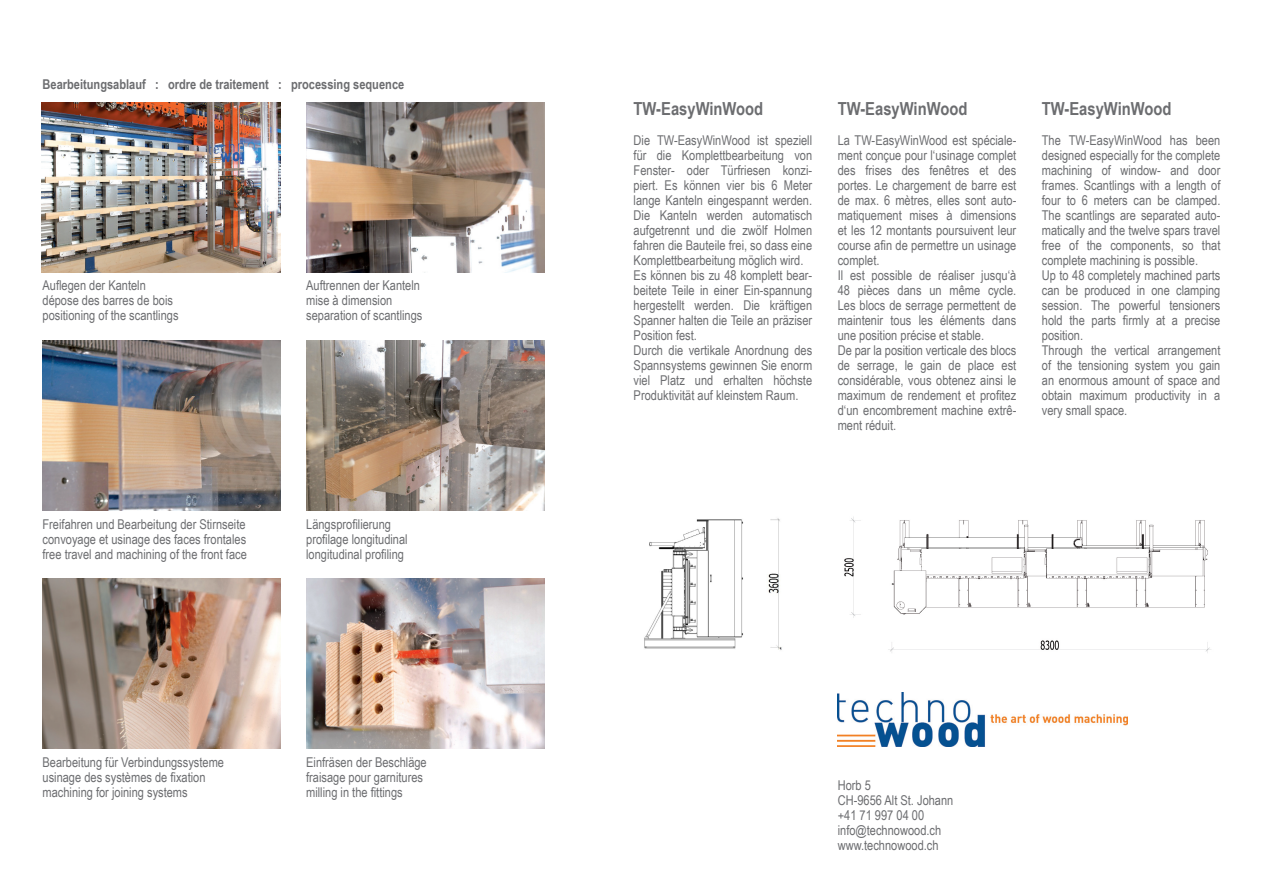
<style>
.page{position:relative;width:1263px;height:893px;background:#fff}
.page>*{position:absolute;margin:0;border:0;box-sizing:border-box;transform-origin:0 0}
.Format_-_9_10_70__li{font:700 18px "Arial Narrow";color:#6c6d70}
.Format_-_9_10_70__bl{font:13.5px/15px "Arial Narrow";color:#6c6d70;text-align:justify}
.Absatzformat_Text{font:13.5px "Arial Narrow";color:#6c6d70}
.Absatzformat_Text-2{font:700 13.5px "Arial Narrow";color:#6c6d70}
</style>
<div class="page">
<img style="left:838px;top:692px;width:290px;height:54px">
<img style="left:844px;top:517px;width:367px;height:136px">
<img style="left:306px;top:340px;width:238px;height:170px">
<img style="left:42px;top:102px;width:238px;height:170px">
<img style="left:306px;top:578px;width:238px;height:170px">
<img style="left:306px;top:102px;width:238px;height:170px">
<img style="left:43px;top:340px;width:238px;height:170px">
<img style="left:43px;top:578px;width:238px;height:170px">
<img style="left:644px;top:518px;width:138px;height:132px">
<p class="Absatzformat_Text-2" style="left:43px;top:74px;width:363px">Bearbeitungsablauf : ordre de traitement : processing sequence</p>
<p class="Absatzformat_Text" style="left:43px;top:276px;width:105px">Auflegen der Kanteln</p>
<p class="Absatzformat_Text" style="left:43px;top:291px;width:132px">dépose des barres de bois</p>
<p class="Absatzformat_Text" style="left:43px;top:306px;width:137px">positioning of the scantlings</p>
<p class="Absatzformat_Text" style="left:306px;top:276px;width:115px">Auftrennen der Kanteln</p>
<p class="Absatzformat_Text" style="left:306px;top:291px;width:88px">mise à dimension</p>
<p class="Absatzformat_Text" style="left:306px;top:306px;width:118px">separation of scantlings</p>
<p class="Absatzformat_Text" style="left:43px;top:514px;width:205px">Freifahren und Bearbeitung der Stirnseite</p>
<p class="Absatzformat_Text" style="left:43px;top:529px;width:205px">convoyage et usinage des faces frontales</p>
<p class="Absatzformat_Text" style="left:43px;top:544px;width:206px">free travel and machining of the front face</p>
<p class="Absatzformat_Text" style="left:306px;top:514px;width:86px">Längsprofilierung</p>
<p class="Absatzformat_Text" style="left:306px;top:529px;width:103px">profilage longitudinal</p>
<p class="Absatzformat_Text" style="left:306px;top:544px;width:99px">longitudinal profiling</p>
<p class="Absatzformat_Text" style="left:43px;top:752px;width:183px">Bearbeitung für Verbindungssysteme</p>
<p class="Absatzformat_Text" style="left:43px;top:767px;width:165px">usinage des systèmes de fixation</p>
<p class="Absatzformat_Text" style="left:43px;top:782px;width:147px">machining for joining systems</p>
<p class="Absatzformat_Text" style="left:306px;top:752px;width:122px">Einfräsen der Beschläge</p>
<p class="Absatzformat_Text" style="left:306px;top:767px;width:118px">fraisage pour garnitures</p>
<p class="Absatzformat_Text" style="left:306px;top:782px;width:98px">milling in the fittings</p>
<p class="Format_-_9_10_70__li" style="left:634px;top:95px;width:131px">TW-EasyWinWood</p>
<p class="Format_-_9_10_70__bl" style="left:634px;top:132px;width:180px">Die TW-EasyWinWood ist speziell für die Komplettbearbeitung von Fenster- oder Türfriesen konzi&shy;piert. Es können vier bis 6 Meter lange Kanteln eingespannt werden.<br>Die Kanteln werden automatisch aufgetrennt und die zwölf Holmen fahren die Bauteile frei, so dass eine Komplettbearbeitung möglich wird.</p>
<p class="Format_-_9_10_70__bl" style="left:634px;top:267px;width:180px">Es können bis zu 48 komplett bear&shy;beitete Teile in einer Ein-spannung hergestellt werden. Die kräftigen Spanner halten die Teile an präziser Position fest.</p>
<p class="Format_-_9_10_70__bl" style="left:634px;top:342px;width:180px">Durch die vertikale Anordnung des Spannsystems gewinnen Sie enorm viel Platz und erhalten höchste Produktivität auf kleinstem Raum.</p>
<p class="Format_-_9_10_70__li" style="left:838px;top:95px;width:131px">TW-EasyWinWood</p>
<p class="Format_-_9_10_70__bl" style="left:838px;top:132px;width:180px">La TW-EasyWinWood est spéciale&shy;ment conçue pour l‘usinage complet des frises des fenêtres et des portes. Le chargement de barre est de max. 6 mètres, elles sont auto&shy;matiquement mises à dimensions et les 12 montants poursuivent leur course afin de permettre un usinage complet.</p>
<p class="Format_-_9_10_70__bl" style="left:838px;top:267px;width:180px">Il est possible de réaliser jusqu‘à 48 pièces dans un même cycle.<br>Les blocs de serrage permettent de maintenir tous les éléments dans une position précise et stable.</p>
<p class="Format_-_9_10_70__bl" style="left:838px;top:342px;width:180px">De par la position verticale des blocs de serrage, le gain de place est considérable, vous obtenez ainsi le maximum de rendement et profitez d‘un encombrement machine extrê&shy;ment réduit.</p>
<p class="Format_-_9_10_70__li" style="left:1042px;top:95px;width:131px">TW-EasyWinWood</p>
<p class="Format_-_9_10_70__bl" style="left:1042px;top:132px;width:180px">The TW-EasyWinWood has been designed especially for the complete machining of window- and door frames. Scantlings with a length of four to 6 meters can be clamped.<br>The scantlings are separated auto&shy;matically and the twelve spars travel free of the components, so that complete machining is possible.</p>
<p class="Format_-_9_10_70__bl" style="left:1042px;top:267px;width:180px">Up to 48 completely machined parts can be produced in one clamping session. The powerful tensioners hold the parts firmly at a precise position.</p>
<p class="Format_-_9_10_70__bl" style="left:1042px;top:342px;width:180px">Through the vertical arrangement of the tensioning system you gain an enormous amount of space and obtain maximum productivity in a very small space.</p>
<p class="Absatzformat_Text" style="left:838px;top:776px;width:35px">Horb 5</p>
<p class="Absatzformat_Text" style="left:838px;top:791px;width:117px">CH-9656 Alt St. Johann</p>
<p class="Absatzformat_Text" style="left:838px;top:806px;width:88px">+41 71 997 04 00</p>
<p class="Absatzformat_Text" style="left:838px;top:821px;width:105px">info@technowood.ch</p>
<p class="Absatzformat_Text" style="left:838px;top:836px;width:102px">www.technowood.ch</p>
</div>
